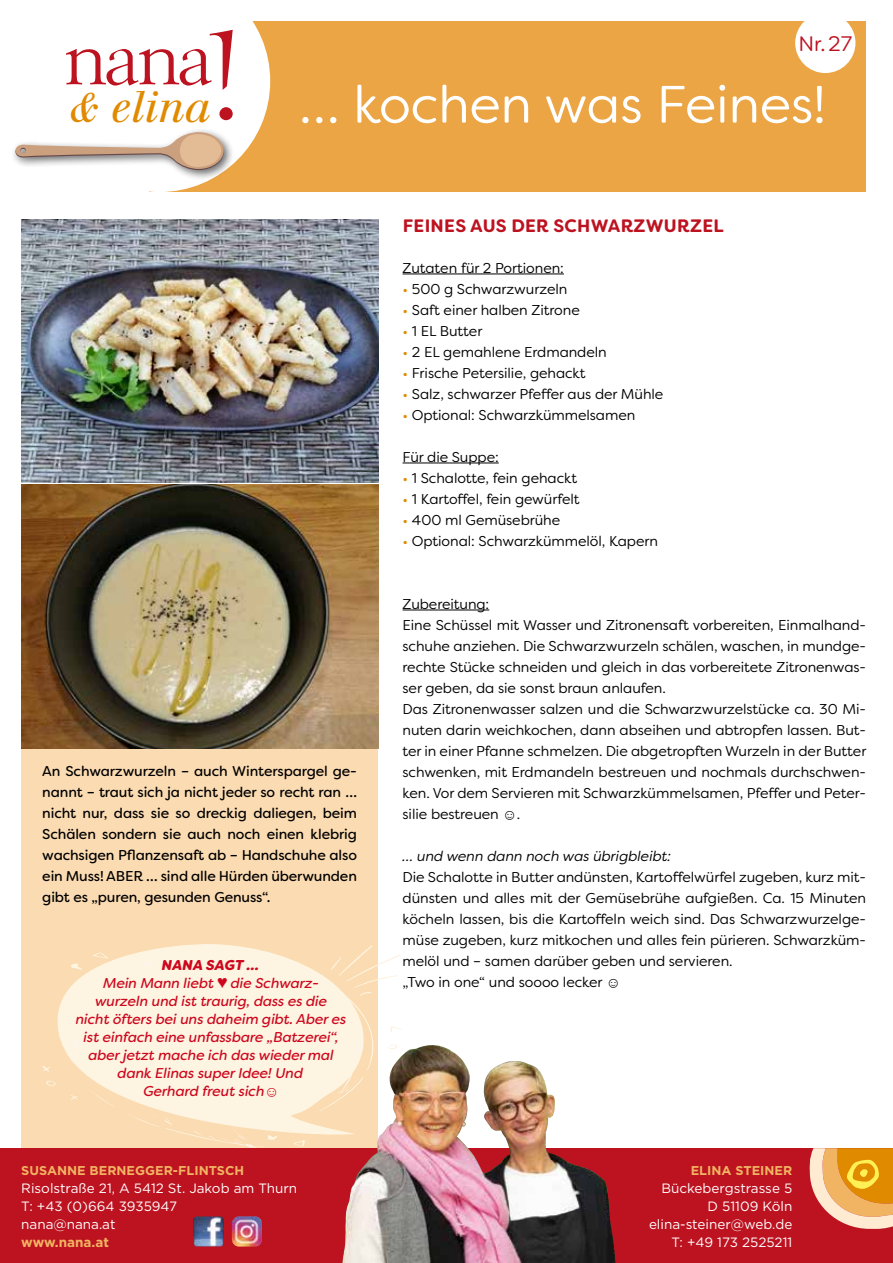
<style>
.page{position:relative;width:893px;height:1263px;background:#fff}
.page>*{position:absolute;margin:0;border:0;box-sizing:border-box;transform-origin:0 0}
.t1{font:52.5px "Filson Soft";letter-spacing:-.005em;color:#fff}
.t2{font:italic 43.2px "Walbaum";color:#e08a00}
.t3{font:21px "Filson Soft";color:#bd1220}
.t4{font:700 18px "Filson Soft";letter-spacing:.015em;color:#bd1220}
.t5{font:14.25px/21px "Filson Soft";letter-spacing:-.005em;color:#000}
.t6{font:14.25px/21px "Filson Soft";letter-spacing:-.01em;color:#000;text-align:justify}
.t7{font:italic 14.25px/18px "Filson Soft";letter-spacing:-.01em;color:#cd071e;text-align:center}
.t8{font:italic 14.25px "Filson Soft";letter-spacing:-.005em;color:#000}
.t9{font:13.5px/18px "Gotham";color:#fff;text-align:right}
.t10{font:700 13.5px "Gotham";letter-spacing:-.005em;color:#f1b462}
.t11{font:700 12.75px "Gotham";color:#f1b462}
.s1{color:#e08a00}
.s2{font-weight:900}
.s3{font-family:"Arial";font-weight:700;font-style:normal}
.s4{font-family:"Arial";font-weight:700}
</style>
<div class="page">
<div style="left:21px;top:673px;width:357px;height:475px;background:#fbdbb1"></div>
<div style="left:149px;top:21px;width:717px;height:170px;background:#eca544"></div>
<svg style="left:15px;top:21px;width:255px;height:171px"></svg>
<div style="left:0;top:1148px;width:893px;height:115px;background:#bd1220"></div>
<svg style="left:809px;top:1148px;width:84px;height:81px;background:#e8a153"></svg>
<img style="left:193px;top:1216px;width:31px;height:30px">
<img style="left:232px;top:1216px;width:30px;height:30px">
<div style="left:795px;top:13px;width:60px;height:60px;background:#fff;border-radius:50%"></div>
<svg style="left:42px;top:945px;width:360px;height:203px"></svg>
<div style="left:114px;top:1067px;width:7px;height:9px;background:#fdf4e1"></div>
<hr style="left:403px;top:274px;width:161px;height:1px;background:#000">
<hr style="left:403px;top:463px;width:96px;height:1px;background:#000">
<hr style="left:403px;top:610px;width:86px;height:1px;background:#000">
<img style="left:21px;top:219px;width:357px;height:264px">
<img style="left:21px;top:485px;width:357px;height:263px">
<img style="left:342px;top:1045px;width:274px;height:218px">
<h2 class="t2" style="left:70px;top:81px;width:142px">&amp; elina</h2>
<h3 class="t3" style="left:799px;top:31px;width:55px">Nr.27</h3>
<h1 class="t1" style="left:299px;top:71px;width:528px">… kochen was Feines!</h1>
<p class="t4" style="left:403px;top:214px;width:322px">FEINES AUS DER SCHWARZWURZEL</p>
<p class="t5" style="left:403px;top:257px;width:163px">Zutaten für 2 Portionen:</p>
<p class="t5" style="left:403px;top:278px;width:166px"><span class="s1">•</span> 500 g Schwarzwurzeln</p>
<p class="t5" style="left:403px;top:299px;width:179px"><span class="s1">•</span> Saft einer halben Zitrone</p>
<p class="t5" style="left:403px;top:320px;width:81px"><span class="s1">•</span> 1 EL Butter</p>
<p class="t5" style="left:403px;top:341px;width:206px"><span class="s1">•</span> 2 EL gemahlene Erdmandeln</p>
<p class="t5" style="left:403px;top:362px;width:185px"><span class="s1">•</span> Frische Petersilie, gehackt</p>
<p class="t5" style="left:403px;top:383px;width:262px"><span class="s1">•</span> Salz, schwarzer Pfeffer aus der Mühle</p>
<p class="t5" style="left:403px;top:404px;width:234px"><span class="s1">•</span> Optional: Schwarzkümmelsamen</p>
<p class="t5" style="left:403px;top:446px;width:98px">Für die Suppe:</p>
<p class="t5" style="left:403px;top:467px;width:176px"><span class="s1">•</span> 1 Schalotte, fein gehackt</p>
<p class="t5" style="left:403px;top:488px;width:178px"><span class="s1">•</span> 1 Kartoffel, fein gewürfelt</p>
<p class="t5" style="left:403px;top:509px;width:159px"><span class="s1">•</span> 400 ml Gemüsebrühe</p>
<p class="t5" style="left:403px;top:530px;width:257px"><span class="s1">•</span> Optional: Schwarzkümmelöl, Kapern</p>
<p class="t6" style="left:42px;top:760px;width:316px">An Schwarzwurzeln – auch Winterspargel ge&shy;nannt – traut sich ja nicht jeder so recht ran … nicht nur, dass sie so dreckig daliegen, beim Schälen sondern sie auch noch einen klebrig wachsigen Pflanzensaft ab – Handschuhe also ein Muss! ABER … sind alle Hürden überwunden gibt es „puren, gesunden Genuss“.</p>
<p class="t7" style="left:76px;top:956px;width:272px"><span class="s2">NANA SAGT …<br></span>Mein Mann liebt ♥ die Schwarz&shy;wurzeln und ist traurig, dass es die<br>nicht öfters bei uns daheim gibt. Aber es ist einfach eine unfassbare „Batzerei“, aber jetzt mache ich das wieder mal dank Elinas super Idee! Und<br>Gerhard freut sich<span class="s3">☺</span></p>
<p class="t11" style="left:21px;top:1161px;width:224px">SUSANNE BERNEGGER-FLINTSCH</p>
<p class="t9" style="left:21px;top:1178px;width:278px;text-align:left">Risolstraße 21, A 5412 St. Jakob am Thurn<br>T: +43 (0)664 3935947<br>nana@nana.at</p>
<p class="t10" style="left:21px;top:1233px;width:89px">www.nana.at</p>
<p class="t5" style="left:403px;top:593px;width:465px">Zubereitung:<br>Eine Schüssel mit Wasser und Zitronensaft vorbereiten, Einmalhand&shy;schuhe anziehen. Die Schwarzwurzeln schälen, waschen, in mundge&shy;rechte Stücke schneiden und gleich in das vorbereitete Zitronenwas&shy;ser geben, da sie sonst braun anlaufen.<br>Das Zitronenwasser salzen und die Schwarzwurzelstücke ca. 30 Mi&shy;nuten darin weichkochen, dann abseihen und abtropfen lassen. But&shy;ter in einer Pfanne schmelzen. Die abgetropften Wurzeln in der Butter schwenken, mit Erdmandeln bestreuen und nochmals durchschwen&shy;ken. Vor dem Servieren mit Schwarzkümmelsamen, Pfeffer und Peter&shy;silie bestreuen <span class="s4">☺</span>.</p>
<p class="t8" style="left:403px;top:847px;width:270px">… und wenn dann noch was übrigbleibt:</p>
<p class="t5" style="left:403px;top:866px;width:465px">Die Schalotte in Butter andünsten, Kartoffelwürfel zugeben, kurz mit&shy;dünsten und alles mit der Gemüsebrühe aufgießen. Ca. 15 Minuten köcheln lassen, bis die Kartoffeln weich sind. Das Schwarzwurzelge&shy;müse zugeben, kurz mitkochen und alles fein pürieren. Schwarzküm&shy;melöl und – samen darüber geben und servieren.<br>„Two in one“ und soooo lecker <span class="s4">☺</span></p>
<p class="t11" style="left:691px;top:1161px;width:103px">ELINA STEINER</p>
<p class="t9" style="left:649px;top:1178px;width:145px">Bückebergstrasse 5<br>D 51109 Köln elina-steiner@web.de<br>T: +49 173 2525211</p>
</div>
